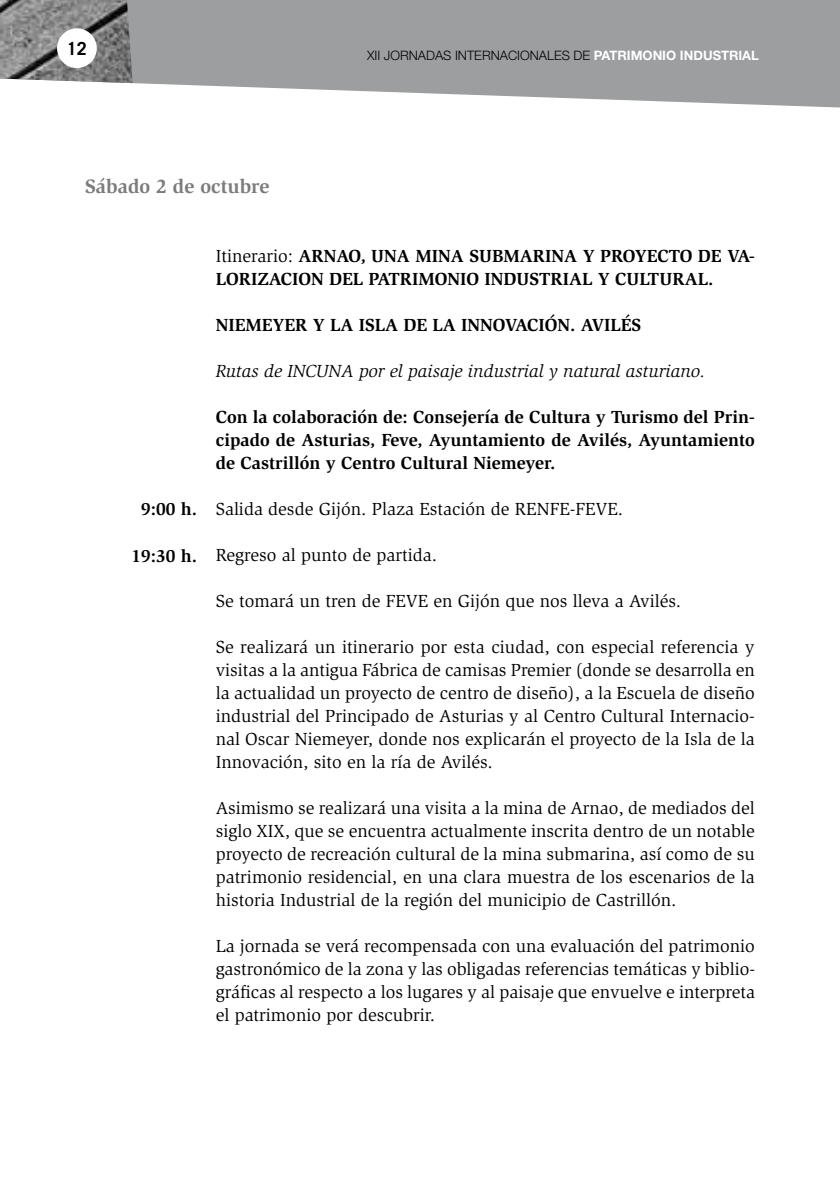
<style>
.page{position:relative;width:840px;height:1191px;background:#fff}
.page>*{position:absolute;margin:0;border:0;box-sizing:border-box;transform-origin:0 0}
.t1{font:700 20px "Slimbach Std";color:#7b7c7e}
.t2{font:18px/23px "Slimbach Std";color:#000;text-align:justify}
.t3{font:700 18px/23px "Slimbach Std";color:#000}
.t4{font:italic 18px "Slimbach Std";color:#000}
.t5{font:700 18px "Trade Gothic LT Std";color:#000}
.t6{font:300 13px "Helvetica Neue LT Std";color:#000}
.s1{font-weight:700;color:#fff}
.s2{font-weight:400}
</style>
<div class="page">
<svg style="left:130px;top:0;width:709px;height:107px;background:#a6a8a9"></svg>
<img style="left:0;top:0;width:133px;height:83px">
<div style="left:57px;top:28px;width:40px;height:40px;background:#fff;border-radius:50%"></div>
<p class="t5" style="left:67px;top:37px;width:22px">12</p>
<p class="t1" style="left:85px;top:174px;width:186px">Sábado 2 de octubre</p>
<p class="t6" style="left:367px;top:48px;width:393px">XII JORNADAS INTERNACIONALES DE <span class="s1">PATRIMONIO INDUSTRIAL</span></p>
<p class="t3" style="left:141px;top:497px;width:57px">9:00 h.</p>
<p class="t3" style="left:131px;top:544px;width:67px">19:30 h.</p>
<p class="t3" style="left:215px;top:244px;width:540px"><span class="s2">Itinerario:</span> ARNAO, UNA MINA SUBMARINA Y PROYECTO DE VA-<br>LORIZACION DEL PATRIMONIO INDUSTRIAL Y CULTURAL.</p>
<p class="t3" style="left:215px;top:313px;width:427px">NIEMEYER Y LA ISLA DE LA INNOVACIÓN. AVILÉS</p>
<p class="t4" style="left:215px;top:361px;width:491px">Rutas de INCUNA por el paisaje industrial y natural asturiano.</p>
<p class="t3" style="left:215px;top:405px;width:540px;text-align:justify">Con la colaboración de: Consejería de Cultura y Turismo del Prin&shy;cipado de Asturias, Feve, Ayuntamiento de Avilés, Ayuntamiento de Castrillón y Centro Cultural Niemeyer.</p>
<p class="t2" style="left:215px;top:498px;width:408px">Salida desde Gijón. Plaza Estación de RENFE-FEVE.</p>
<p class="t2" style="left:215px;top:544px;width:223px">Regreso al punto de partida.</p>
<p class="t2" style="left:215px;top:590px;width:467px">Se tomará un tren de FEVE en Gijón que nos lleva a Avilés.</p>
<p class="t2" style="left:215px;top:636px;width:540px">Se realizará un itinerario por esta ciudad, con especial referencia y visitas a la antigua Fábrica de camisas Premier (donde se desarrolla en la actualidad un proyecto de centro de diseño), a la Escuela de diseño industrial del Principado de Asturias y al Centro Cultural Internacio&shy;nal Oscar Niemeyer, donde nos explicarán el proyecto de la Isla de la Innovación, sito en la ría de Avilés.</p>
<p class="t2" style="left:215px;top:797px;width:540px">Asimismo se realizará una visita a la mina de Arnao, de mediados del siglo XIX, que se encuentra actualmente inscrita dentro de un notable proyecto de recreación cultural de la mina submarina, así como de su patrimonio residencial, en una clara muestra de los escenarios de la historia Industrial de la región del municipio de Castrillón.</p>
<p class="t2" style="left:215px;top:935px;width:540px">La jornada se verá recompensada con una evaluación del patrimonio gastronómico de la zona y las obligadas referencias temáticas y biblio&shy;gráficas al respecto a los lugares y al paisaje que envuelve e interpreta el patrimonio por descubrir.</p>
</div>
